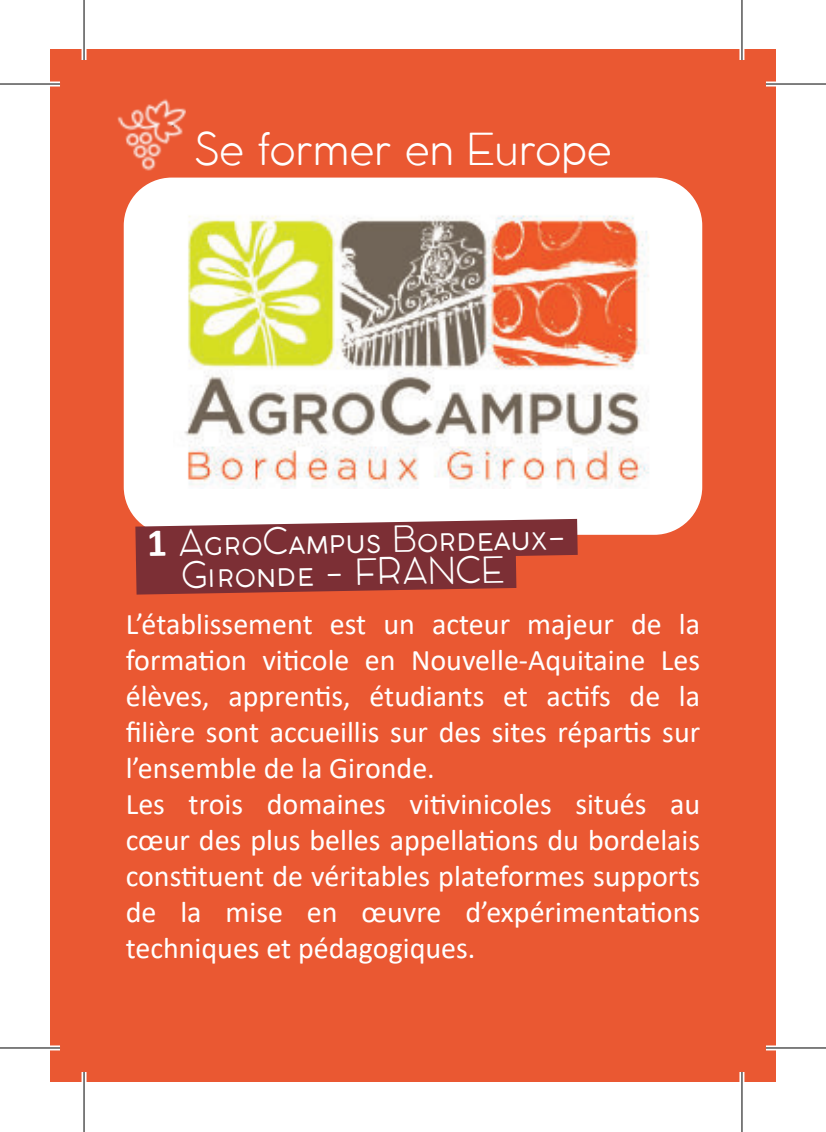
<style>
.page{position:relative;width:826px;height:1132px;background:#fff}
.page>*{position:absolute;margin:0;border:0;box-sizing:border-box;transform-origin:0 0}
.t1{font:300 44px "COCOMAT";letter-spacing:-.01em;color:#fff}
.t2{font:300 36px/32px "COCOMAT";color:#fff}
.t3{font:30px/36px "Calibri";color:#fff}
.s1{font-family:"Calibri";font-weight:700;font-size:40px}
</style>
<div class="page">
<div style="left:50px;top:50px;width:726px;height:1032px;background:#ea5832"></div>
<div style="left:124px;top:178px;width:578px;height:357px;background:#fff;border-radius:48px"></div>
<img style="left:184px;top:215px;width:465px;height:274px">
<svg style="left:125px;top:500px;width:489px;height:56px"></svg>
<svg style="left:125px;top:533px;width:428px;height:62px;background:#8a3434"></svg>
<img style="left:117px;top:99px;width:69px;height:72px">
<div style="left:0;top:82px;width:60px;height:5px;background:#fff"></div>
<div style="left:766px;top:82px;width:60px;height:5px;background:#fff"></div>
<svg style="left:0;top:1045px;width:60px;height:5px"></svg>
<svg style="left:766px;top:1045px;width:60px;height:5px"></svg>
<div style="left:82px;top:0;width:5px;height:60px;background:#fff"></div>
<div style="left:82px;top:1072px;width:5px;height:60px;background:#fff"></div>
<svg style="left:739px;top:0;width:5px;height:60px"></svg>
<svg style="left:739px;top:1072px;width:5px;height:60px"></svg>
<hr style="left:0;top:83px;width:60px;height:2px;background:#000">
<hr style="left:766px;top:83px;width:60px;height:2px;background:#000">
<hr style="left:0;top:1047px;width:60px;height:1px;background:#000">
<hr style="left:766px;top:1047px;width:60px;height:1px;background:#000">
<hr style="left:83px;top:0;width:2px;height:60px;background:#000">
<hr style="left:83px;top:1072px;width:2px;height:60px;background:#000">
<hr style="left:741px;top:0;width:1px;height:60px;background:#000">
<hr style="left:741px;top:1072px;width:1px;height:60px;background:#000">
<h1 class="t1" style="left:194px;top:124px;width:419px">Se former en Europe</h1>
<p class="t2" style="left:180px;top:527px;width:387px;text-indent:-34px;rotate:-1deg"><span class="s1">1</span> AgroCampus Bordeaux-<br>Gironde - FRANCE</p>
<p class="t3" style="left:126px;top:605px;width:576px">L’établissement est un acteur majeur de la formation viticole en Nouvelle-Aquitaine Les élèves, apprentis, étudiants et actifs de la filière sont accueillis sur des sites répartis sur l’ensemble de la Gironde.<br>Les trois domaines vitivinicoles situés au cœur des plus belles appellations du bordelais constituent de véritables plateformes supports de la mise en œuvre d’expérimentations techniques et pédagogiques.</p>
</div>
